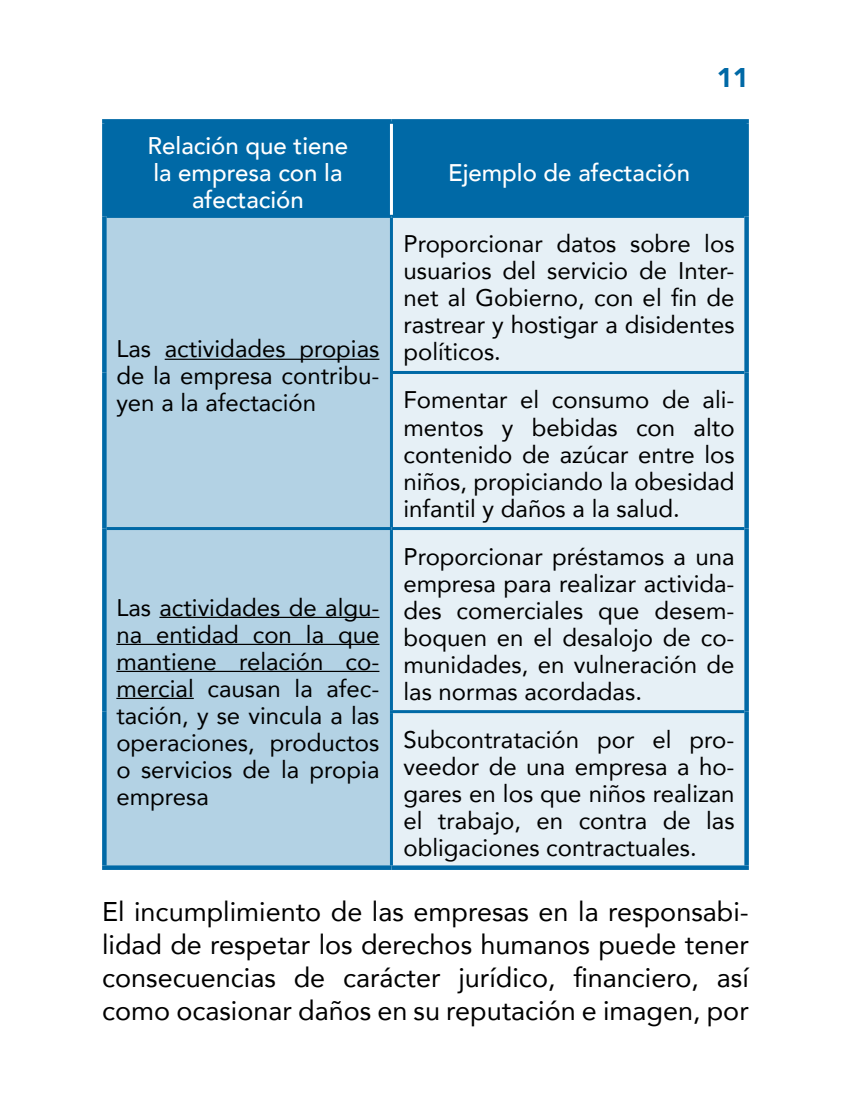
<style>
.page{position:relative;width:851px;height:1106px;background:#fff}
.page>*{position:absolute;margin:0;border:0;box-sizing:border-box;transform-origin:0 0}
.t1{font:27px/33px "Avenir";color:#000;text-align:justify}
.t2{font:900 27px "Avenir";color:#0069a6}
.t3{font:24px/27px "Avenir";color:#000;text-align:justify}
.t4{font:500 24px/27px "Avenir";color:#fff;text-align:center}
</style>
<div class="page">
<div style="left:107px;top:124px;width:637px;height:91px;background:#0069a6"></div>
<div style="left:107px;top:218px;width:283px;height:647px;background:#b3d2e4"></div>
<div style="left:393px;top:218px;width:351px;height:647px;background:#e6f0f6"></div>
<hr style="left:390px;top:124px;width:3px;height:91px;background:#fff">
<div style="left:102px;top:124px;width:5px;height:92px;background:#0069a6"></div>
<div style="left:102px;top:119px;width:289px;height:5px;background:#0069a6"></div>
<hr style="left:107px;top:215px;width:284px;height:3px;background:#0069a6">
<div style="left:391px;top:119px;width:357px;height:5px;background:#0069a6"></div>
<hr style="left:744px;top:124px;width:4px;height:92px;background:#0069a6">
<hr style="left:391px;top:215px;width:353px;height:3px;background:#0069a6">
<div style="left:102px;top:216px;width:5px;height:156px;background:#0069a6"></div>
<div style="left:102px;top:372px;width:5px;height:156px;background:#0069a6"></div>
<hr style="left:390px;top:218px;width:3px;height:153px;background:#0069a6">
<svg style="left:744px;top:216px;width:4px;height:156px"></svg>
<hr style="left:390px;top:374px;width:3px;height:153px;background:#0069a6">
<hr style="left:390px;top:371px;width:354px;height:3px;background:#0069a6">
<svg style="left:744px;top:372px;width:4px;height:156px"></svg>
<div style="left:102px;top:528px;width:5px;height:183px;background:#0069a6"></div>
<div style="left:102px;top:711px;width:5px;height:154px;background:#0069a6"></div>
<hr style="left:107px;top:527px;width:284px;height:3px;background:#0069a6">
<hr style="left:390px;top:530px;width:3px;height:180px;background:#0069a6">
<hr style="left:391px;top:527px;width:353px;height:3px;background:#0069a6">
<svg style="left:744px;top:528px;width:4px;height:183px"></svg>
<div style="left:102px;top:865px;width:289px;height:5px;background:#0069a6"></div>
<hr style="left:390px;top:713px;width:3px;height:152px;background:#0069a6">
<hr style="left:390px;top:710px;width:354px;height:3px;background:#0069a6">
<svg style="left:744px;top:711px;width:4px;height:154px"></svg>
<div style="left:391px;top:865px;width:357px;height:5px;background:#0069a6"></div>
<hr style="left:165px;top:359px;width:214px;height:1px;background:#000">
<hr style="left:159px;top:617px;width:220px;height:1px;background:#000">
<hr style="left:116px;top:644px;width:263px;height:1px;background:#000">
<hr style="left:116px;top:671px;width:263px;height:1px;background:#000">
<hr style="left:116px;top:698px;width:78px;height:1px;background:#000">
<p class="t4" style="left:147px;top:131px;width:202px">Relación que tiene la empresa con la afectación</p>
<p class="t3" style="left:116px;top:335px;width:264px">Las actividades propias de la empresa contribu&shy;yen a la afectación</p>
<p class="t2" style="left:716px;top:55px;width:33px">11</p>
<p class="t4" style="left:448px;top:158px;width:243px">Ejemplo de afectación</p>
<p class="t3" style="left:403px;top:230px;width:332px">Proporcionar datos sobre los usuarios del servicio de Inter&shy;net al Gobierno, con el fin de rastrear y hostigar a disidentes políticos.</p>
<p class="t3" style="left:403px;top:386px;width:332px">Fomentar el consumo de ali&shy;mentos y bebidas con alto contenido de azúcar entre los niños, propiciando la obesidad infantil y daños a la salud.</p>
<p class="t3" style="left:403px;top:542px;width:332px">Proporcionar préstamos a una empresa para realizar activida&shy;des comerciales que desem&shy;boquen en el desalojo de co&shy;munidades, en vulneración de las normas acordadas.</p>
<p class="t3" style="left:403px;top:725px;width:332px">Subcontratación por el pro&shy;veedor de una empresa a ho&shy;gares en los que niños realizan el trabajo, en contra de las obligaciones contractuales.</p>
<p class="t1" style="left:102px;top:894px;width:648px">El incumplimiento de las empresas en la responsabi&shy;lidad de respetar los derechos humanos puede tener consecuencias de carácter jurídico, financiero, así como ocasionar daños en su reputación e imagen, por</p>
<p class="t3" style="left:116px;top:593px;width:264px">Las actividades de algu&shy;na entidad con la que mantiene relación co&shy;mercial causan la afec&shy;tación, y se vincula a las operaciones, productos o servicios de la propia empresa</p>
</div>
